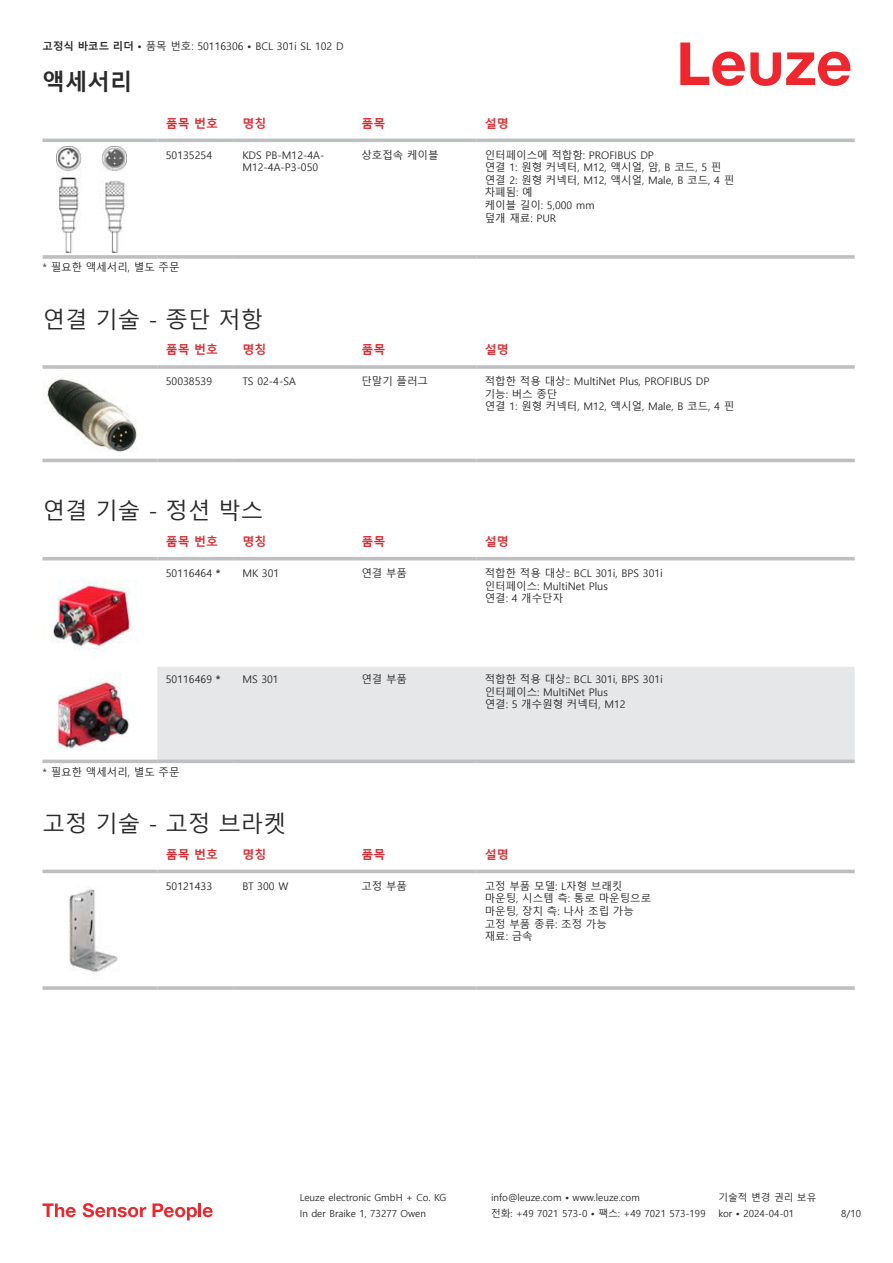
<style>
.page{position:relative;width:893px;height:1263px;background:#fff}
.page>*{position:absolute;margin:0;border:0;box-sizing:border-box;transform-origin:0 0}
.t1{font:22.5px "Malgun Gothic";color:#2b292a}
.t2{font:700 22.5px "Malgun Gothic";color:#2b292a}
.t3{font:700 12px "Malgun Gothic";color:#db2a30}
.t4{font:10.5px/12.6px "Malgun Gothic";color:#2b292a}
.t5{font:9.75px "Malgun Gothic";color:#2b292a}
.s1{font-weight:700}
</style>
<div class="page">
<svg style="left:680px;top:43px;width:170px;height:43px"></svg>
<svg style="left:43px;top:138px;width:812px;height:27px"></svg>
<hr style="left:43px;top:139px;width:114px;height:3px;background:#bdbfc1">
<hr style="left:157px;top:139px;width:77px;height:3px;background:#bdbfc1">
<hr style="left:234px;top:139px;width:119px;height:3px;background:#bdbfc1">
<hr style="left:353px;top:139px;width:123px;height:3px;background:#bdbfc1">
<hr style="left:476px;top:139px;width:379px;height:3px;background:#bdbfc1">
<svg style="left:43px;top:255px;width:114px;height:4px"></svg>
<hr style="left:157px;top:255px;width:77px;height:4px;background:#c7c8ca">
<hr style="left:234px;top:255px;width:119px;height:4px;background:#bdbfc1">
<svg style="left:353px;top:255px;width:123px;height:4px"></svg>
<hr style="left:476px;top:255px;width:379px;height:4px;background:#c7c8ca">
<img style="left:56px;top:146px;width:70px;height:107px">
<div style="left:43px;top:458px;width:812px;height:5px;background:#eeefef"></div>
<hr style="left:43px;top:365px;width:114px;height:4px;background:#bdbfc1">
<hr style="left:157px;top:365px;width:77px;height:4px;background:#c9cbcd">
<hr style="left:234px;top:365px;width:119px;height:4px;background:#c4c6c7">
<hr style="left:353px;top:365px;width:123px;height:4px;background:#bdbfc1">
<hr style="left:476px;top:365px;width:379px;height:4px;background:#c9cbcd">
<hr style="left:43px;top:459px;width:114px;height:3px;background:#bdbfc1">
<hr style="left:157px;top:459px;width:77px;height:3px;background:#bdbfc1">
<hr style="left:234px;top:459px;width:119px;height:3px;background:#bdbfc1">
<hr style="left:353px;top:459px;width:123px;height:3px;background:#bdbfc1">
<hr style="left:476px;top:459px;width:379px;height:3px;background:#bdbfc1">
<img style="left:44px;top:373px;width:93px;height:79px">
<svg style="left:43px;top:560px;width:812px;height:204px"></svg>
<div style="left:157px;top:667px;width:698px;height:92px;background:#e6e7e9"></div>
<hr style="left:43px;top:557px;width:114px;height:3px;background:#bdbfc1">
<hr style="left:157px;top:557px;width:77px;height:3px;background:#bdbfc1">
<hr style="left:234px;top:557px;width:119px;height:3px;background:#bdbfc1">
<hr style="left:353px;top:557px;width:123px;height:3px;background:#bdbfc1">
<hr style="left:476px;top:557px;width:379px;height:3px;background:#bdbfc1">
<svg style="left:43px;top:759px;width:114px;height:4px"></svg>
<svg style="left:157px;top:759px;width:77px;height:4px"></svg>
<svg style="left:234px;top:759px;width:119px;height:4px"></svg>
<svg style="left:353px;top:759px;width:123px;height:4px"></svg>
<svg style="left:476px;top:759px;width:379px;height:4px;background:#c3c4c6"></svg>
<img style="left:43px;top:565px;width:97px;height:97px">
<img style="left:43px;top:671px;width:97px;height:86px">
<div style="left:43px;top:869px;width:812px;height:5px;background:#eeefef"></div>
<hr style="left:43px;top:870px;width:114px;height:3px;background:#bdbfc1">
<hr style="left:157px;top:870px;width:77px;height:3px;background:#bdbfc1">
<hr style="left:234px;top:870px;width:119px;height:3px;background:#bdbfc1">
<hr style="left:353px;top:870px;width:123px;height:3px;background:#bdbfc1">
<hr style="left:476px;top:870px;width:379px;height:3px;background:#bdbfc1">
<svg style="left:43px;top:986px;width:114px;height:4px"></svg>
<hr style="left:157px;top:986px;width:77px;height:4px;background:#c6c8ca">
<svg style="left:234px;top:986px;width:119px;height:4px"></svg>
<svg style="left:353px;top:986px;width:123px;height:4px"></svg>
<hr style="left:476px;top:986px;width:379px;height:4px;background:#c6c8ca">
<img style="left:69px;top:886px;width:49px;height:87px">
<svg style="left:43px;top:1203px;width:33px;height:14px"></svg>
<svg style="left:83px;top:1203px;width:63px;height:14px"></svg>
<svg style="left:153px;top:1203px;width:44px;height:17px"></svg>
<hr style="left:198px;top:1203px;width:3px;height:14px;background:#ed272d">
<svg style="left:203px;top:1207px;width:10px;height:10px"></svg>
<p class="t4" style="left:43px;top:40px;width:303px"><span class="s1">고정식 바코드 리더 •</span> 품목 번호: 50116306 <span class="s1">•</span> BCL 301i SL 102 D</p>
<h1 class="t2" style="left:43px;top:69px;width:91px">액세서리</h1>
<p class="t3" style="left:166px;top:116px;width:54px">품목 번호</p>
<p class="t3" style="left:242px;top:116px;width:25px">명칭</p>
<p class="t3" style="left:361px;top:116px;width:25px">품목</p>
<p class="t3" style="left:485px;top:116px;width:25px">설명</p>
<p class="t4" style="left:166px;top:149px;width:48px">50135254</p>
<p class="t4" style="left:242px;top:149px;width:84px">KDS PB-M12-4A-<br>M12-4A-P3-050</p>
<p class="t4" style="left:361px;top:149px;width:79px">상호접속 케이블</p>
<p class="t4" style="left:485px;top:149px;width:251px">인터페이스에 적합함: PROFIBUS DP<br>연결 1: 원형 커넥터, M12, 액시얼, 암, B 코드, 5 핀 연결 2: 원형 커넥터, M12, 액시얼, Male, B 코드, 4 핀 차폐됨: 예<br>케이블 길이: 5,000 mm<br>덮개 재료: PUR</p>
<p class="t4" style="left:43px;top:261px;width:139px">* 필요한 액세서리, 별도 주문</p>
<h1 class="t1" style="left:43px;top:307px;width:222px">연결 기술 - 종단 저항</h1>
<p class="t3" style="left:166px;top:343px;width:54px">품목 번호</p>
<p class="t3" style="left:242px;top:343px;width:25px">명칭</p>
<p class="t3" style="left:361px;top:343px;width:25px">품목</p>
<p class="t3" style="left:485px;top:343px;width:25px">설명</p>
<p class="t4" style="left:166px;top:375px;width:48px">50038539</p>
<p class="t4" style="left:242px;top:375px;width:55px">TS 02-4-SA</p>
<p class="t4" style="left:361px;top:375px;width:68px">단말기 플러그</p>
<p class="t4" style="left:485px;top:375px;width:251px">적합한 적용 대상:: MultiNet Plus, PROFIBUS DP 기능: 버스 종단<br>연결 1: 원형 커넥터, M12, 액시얼, Male, B 코드, 4 핀</p>
<h1 class="t1" style="left:43px;top:498px;width:222px">연결 기술 - 정션 박스</h1>
<p class="t3" style="left:166px;top:535px;width:54px">품목 번호</p>
<p class="t3" style="left:242px;top:535px;width:25px">명칭</p>
<p class="t3" style="left:361px;top:535px;width:25px">품목</p>
<p class="t3" style="left:485px;top:535px;width:25px">설명</p>
<p class="t4" style="left:166px;top:567px;width:56px">50116464 <span class="s1">*</span></p>
<p class="t4" style="left:242px;top:567px;width:38px">MK 301</p>
<p class="t4" style="left:361px;top:567px;width:47px">연결 부품</p>
<p class="t4" style="left:485px;top:567px;width:180px">적합한 적용 대상:: BCL 301i, BPS 301i 인터페이스: MultiNet Plus<br>연결: 4 개수단자</p>
<p class="t4" style="left:166px;top:673px;width:56px">50116469 <span class="s1">*</span></p>
<p class="t4" style="left:242px;top:673px;width:38px">MS 301</p>
<p class="t4" style="left:361px;top:673px;width:47px">연결 부품</p>
<p class="t4" style="left:485px;top:673px;width:180px">적합한 적용 대상:: BCL 301i, BPS 301i 인터페이스: MultiNet Plus<br>연결: 5 개수원형 커넥터, M12</p>
<p class="t4" style="left:43px;top:766px;width:139px">* 필요한 액세서리, 별도 주문</p>
<h1 class="t1" style="left:43px;top:811px;width:245px">고정 기술 - 고정 브라켓</h1>
<p class="t3" style="left:166px;top:847px;width:54px">품목 번호</p>
<p class="t3" style="left:242px;top:847px;width:25px">명칭</p>
<p class="t3" style="left:361px;top:847px;width:25px">품목</p>
<p class="t3" style="left:485px;top:847px;width:25px">설명</p>
<p class="t4" style="left:166px;top:880px;width:48px">50121433</p>
<p class="t4" style="left:242px;top:880px;width:47px">BT 300 W</p>
<p class="t4" style="left:361px;top:880px;width:47px">고정 부품</p>
<p class="t4" style="left:485px;top:880px;width:168px">고정 부품 모델: L자형 브래킷 마운팅, 시스템 측: 통로 마운팅으로 마운팅, 장치 측: 나사 조립 가능 고정 부품 종류: 조정 가능<br>재료: 금속</p>
<p class="t5" style="left:300px;top:1192px;width:148px">Leuze electronic GmbH + Co. KG</p>
<p class="t5" style="left:491px;top:1192px;width:150px">info@leuze.com • www.leuze.com</p>
<p class="t5" style="left:718px;top:1192px;width:100px">기술적 변경 권리 보유</p>
<p class="t5" style="left:300px;top:1208px;width:128px">In der Braike 1, 73277 Owen</p>
<p class="t5" style="left:491px;top:1208px;width:216px">전화: +49 7021 573-0 • 팩스: +49 7021 573-199</p>
<p class="t5" style="left:718px;top:1208px;width:77px">kor • 2024-04-01</p>
<p class="t5" style="left:841px;top:1208px;width:21px">8/10</p>
</div>
